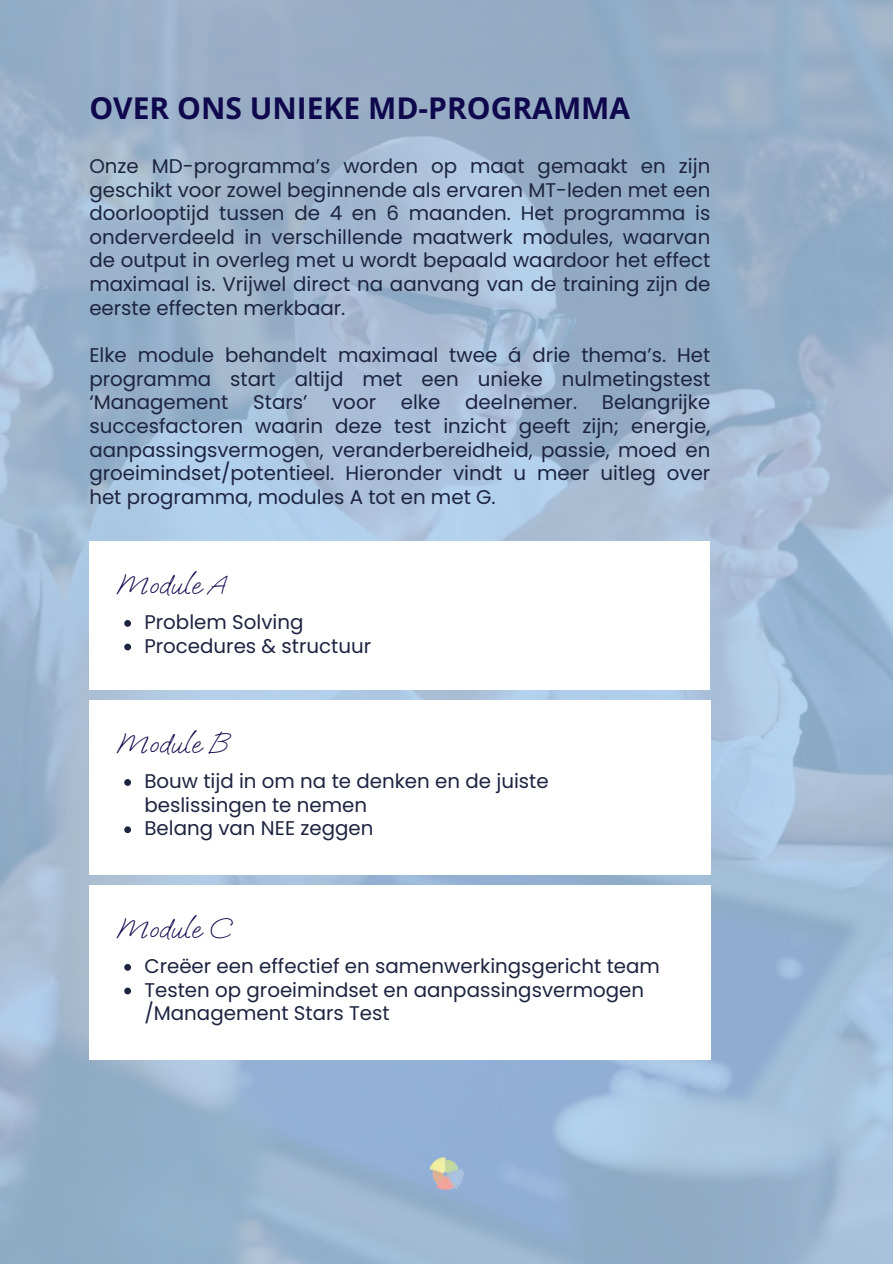
<style>
.page{position:relative;width:893px;height:1264px;background:#fff}
.page>*{position:absolute;margin:0;border:0;box-sizing:border-box;transform-origin:0 0}
.t1{font:700 30px "Open Sans";color:#0f084d}
.t2{font:28.35px "Oooh Baby";color:#0f084d}
.t3{font:19.8px/23.7px "Poppins";color:#1d2440}
</style>
<div class="page">
<svg style="left:124px;top:620px;width:7px;height:6px"></svg>
<svg style="left:124px;top:643px;width:7px;height:7px"></svg>
<svg style="left:124px;top:779px;width:7px;height:6px"></svg>
<svg style="left:124px;top:826px;width:7px;height:7px"></svg>
<svg style="left:124px;top:964px;width:7px;height:6px"></svg>
<svg style="left:124px;top:987px;width:7px;height:7px"></svg>
<img style="left:428px;top:1157px;width:36px;height:33px">
<h1 class="t1" style="left:89px;top:87px;width:542px">OVER ONS UNIEKE MD-PROGRAMMA</h1>
<p class="t3" style="left:89px;top:154px;width:622px;text-align:justify">Onze MD-programma’s worden op maat gemaakt en zijn geschikt voor zowel beginnende als ervaren MT-leden met een doorlooptijd tussen de 4 en 6 maanden. Het programma is onderverdeeld in verschillende maatwerk modules, waarvan de output in overleg met u wordt bepaald waardoor het effect maximaal is. Vrijwel direct na aanvang van de training zijn de eerste effecten merkbaar.</p>
<p class="t3" style="left:89px;top:343px;width:622px;text-align:justify">Elke module behandelt maximaal twee á drie thema’s. Het programma start altijd met een unieke nulmetingstest ‘Management Stars’ voor elke deelnemer. Belangrijke succesfactoren waarin deze test inzicht geeft zijn; energie, aanpassingsvermogen, veranderbereidheid, passie, moed en groeimindset/potentieel. Hieronder vindt u meer uitleg over het programma, modules A tot en met G.</p>
<h2 class="t2" style="left:116px;top:564px;width:111px">Module A</h2>
<p class="t3" style="left:144px;top:610px;width:228px">Problem Solving<br>Procedures &amp; structuur</p>
<h2 class="t2" style="left:116px;top:723px;width:113px">Module B</h2>
<p class="t3" style="left:144px;top:769px;width:406px">Bouw tijd in om na te denken en de juiste beslissingen te nemen<br>Belang van NEE zeggen</p>
<h2 class="t2" style="left:116px;top:908px;width:116px">Module C</h2>
<p class="t3" style="left:144px;top:954px;width:517px">Creëer een effectief en samenwerkingsgericht team<br>Testen op groeimindset en aanpassingsvermogen /Management Stars Test</p>
</div>
